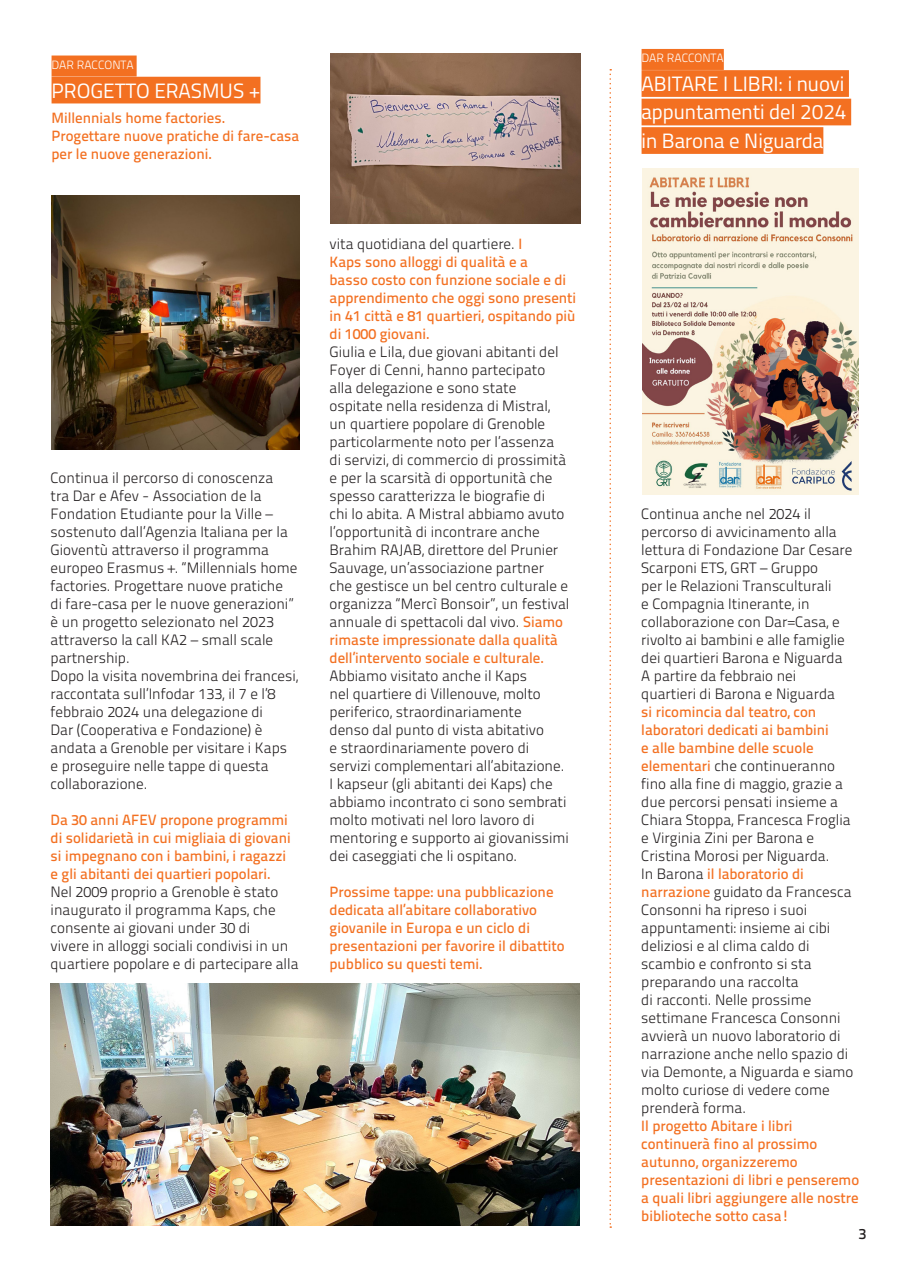
<style>
.page{position:relative;width:910px;height:1280px;background:#fff}
.page>*{position:absolute;margin:0;border:0;box-sizing:border-box;transform-origin:0 0}
.dati{font:20.85px/28.5px "Titillium";color:#fff;text-align:justify}
.t1{font:15px/18px "Titillium Text 25 L 250 wt";color:#231f20}
.t2{font:15px "Titillium Text 25 L 600 wt";color:#231f20}
.t3{font:14.85px/18px "Titillium Text 25 L 600 wt";color:#f37021}
.nota{font:12px "Titillium Text 25 L 250 wt";color:#fff}
.s1{font-family:"Titillium Text 25 L 600 wt";font-size:14.85px;color:#f37021}
.s2{font-family:"Titillium Text 25 L 250 wt";font-size:15px;color:#231f20}
</style>
<div class="page">
<div style="left:52px;top:56px;width:85px;height:21px;background:#f37021"></div>
<div style="left:52px;top:77px;width:208px;height:26px;background:#f37021"></div>
<div style="left:642px;top:49px;width:82px;height:21px;background:#f37021"></div>
<div style="left:642px;top:70px;width:207px;height:27px;background:#f37021"></div>
<div style="left:642px;top:99px;width:209px;height:26px;background:#f37021"></div>
<div style="left:642px;top:127px;width:181px;height:27px;background:#f37021"></div>
<img style="left:50px;top:984px;width:530px;height:242px">
<img style="left:52px;top:195px;width:247px;height:254px">
<img style="left:330px;top:53px;width:250px;height:170px">
<img style="left:642px;top:168px;width:216px;height:326px">
<svg style="left:609px;top:69px;width:2px;height:1159px"></svg>
<p class="nota" style="left:52px;top:56px;width:84px">DAR RACCONTA</p>
<p class="dati" style="left:52px;top:75px;width:210px">PROGETTO ERASMUS +</p>
<p class="t3" style="left:52px;top:108px;width:175px">Millennials home factories.</p>
<p class="t3" style="left:52px;top:126px;width:249px">Progettare nuove pratiche di fare-casa per le nuove generazioni.</p>
<p class="t1" style="left:51px;top:468px;width:239px">Continua il percorso di conoscenza tra Dar e Afev - Association de la Fondation Etudiante pour la Ville – sostenuto dall’Agenzia Italiana per la Gioventù attraverso il programma</p>
<p class="t1" style="left:51px;top:558px;width:248px">europeo Erasmus +. “Millennials home factories. Progettare nuove pratiche di fare-casa per le nuove generazioni” è un progetto selezionato nel 2023 attraverso la call KA2 – small scale partnership.</p>
<p class="t1" style="left:51px;top:666px;width:249px">Dopo la visita novembrina dei francesi, raccontata sull’Infodar 133, il 7 e l’8 febbraio 2024 una delegazione di<br>Dar (Cooperativa e Fondazione) è andata a Grenoble per visitare i Kaps<br>e proseguire nelle tappe di questa collaborazione.</p>
<p class="t3" style="left:51px;top:810px;width:242px">Da 30 anni AFEV propone programmi di solidarietà in cui migliaia di giovani si impegnano con i bambini, i ragazzi e gli abitanti dei quartieri popolari.</p>
<p class="t1" style="left:51px;top:882px;width:249px">Nel 2009 proprio a Grenoble è stato inaugurato il programma Kaps, che consente ai giovani under 30 di<br>vivere in alloggi sociali condivisi in un quartiere popolare e di partecipare alla</p>
<p class="t1" style="left:330px;top:234px;width:194px">vita quotidiana del quartiere. <span class="s1">I</span></p>
<p class="t3" style="left:330px;top:252px;width:248px">Kaps sono alloggi di qualità e a<br>basso costo con funzione sociale e di apprendimento che oggi sono presenti in 41 città e 81 quartieri, ospitando più di 1000 giovani.</p>
<p class="t1" style="left:330px;top:342px;width:241px">Giulia e Lila, due giovani abitanti del Foyer di Cenni, hanno partecipato alla delegazione e sono state ospitate nella residenza di Mistral, un quartiere popolare di Grenoble particolarmente noto per l’assenza di servizi, di commercio di prossimità e per la scarsità di opportunità che spesso caratterizza le biografie di<br>chi lo abita. A Mistral abbiamo avuto l’opportunità di incontrare anche Brahim RAJAB, direttore del Prunier Sauvage, un’associazione partner che gestisce un bel centro culturale e organizza “Mercì Bonsoir”, un festival annuale di spettacoli dal vivo. <span class="s1">Siamo</span></p>
<p class="t3" style="left:330px;top:630px;width:230px">rimaste impressionate dalla qualità dell’intervento sociale e culturale.</p>
<p class="t1" style="left:330px;top:666px;width:241px">Abbiamo visitato anche il Kaps<br>nel quartiere di Villenouve, molto periferico, straordinariamente<br>denso dal punto di vista abitativo<br>e straordinariamente povero di servizi complementari all’abitazione.<br>I kapseur (gli abitanti dei Kaps) che abbiamo incontrato ci sono sembrati molto motivati nel loro lavoro di mentoring e supporto ai giovanissimi dei caseggiati che li ospitano.</p>
<p class="t3" style="left:330px;top:882px;width:236px">Prossime tappe: una pubblicazione dedicata all’abitare collaborativo giovanile in Europa e un ciclo di presentazioni per favorire il dibattito pubblico su questi temi.</p>
<p class="nota" style="left:642px;top:49px;width:84px">DAR RACCONTA</p>
<p class="dati" style="left:642px;top:68px;width:207px">ABITARE I LIBRI: i nuovi appuntamenti del 2024 in Barona e Niguarda</p>
<p class="t1" style="left:641px;top:504px;width:213px">Continua anche nel 2024 il percorso di avvicinamento alla lettura di Fondazione Dar Cesare<br>Scarponi ETS, GRT – Gruppo<br>per le Relazioni Transculturali<br>e Compagnia Itinerante, in collaborazione con Dar=Casa, e rivolto ai bambini e alle famiglie dei quartieri Barona e Niguarda</p>
<p class="t1" style="left:641px;top:666px;width:195px">A partire da febbraio nei quartieri di Barona e Niguarda</p>
<p class="t3" style="left:641px;top:702px;width:189px">si ricomincia dal teatro, con laboratori dedicati ai bambini e alle bambine delle scuole</p>
<p class="t1" style="left:641px;top:756px;width:211px"><span class="s1">elementari</span> che continueranno fino alla fine di maggio, grazie a due percorsi pensati insieme a<br>Chiara Stoppa, Francesca Froglia e Virginia Zini per Barona e<br>Cristina Morosi per Niguarda.</p>
<p class="t3" style="left:641px;top:864px;width:164px"><span class="s2">In Barona</span> il laboratorio di</p>
<p class="t1" style="left:641px;top:882px;width:214px"><span class="s1">narrazione</span> guidato da Francesca<br>Consonni ha ripreso i suoi appuntamenti: insieme ai cibi deliziosi e al clima caldo di scambio e confronto si sta preparando una raccolta<br>di racconti. Nelle prossime settimane Francesca Consonni avvierà un nuovo laboratorio di narrazione anche nello spazio di via Demonte, a Niguarda e siamo molto curiose di vedere come prenderà forma.</p>
<p class="t3" style="left:641px;top:1116px;width:219px">Il progetto Abitare i libri continuerà fino al prossimo autunno, organizzeremo presentazioni di libri e penseremo a quali libri aggiungere alle nostre biblioteche sotto casa!</p>
<p class="t2" style="left:858px;top:1222px;width:9px">3</p>
</div>
